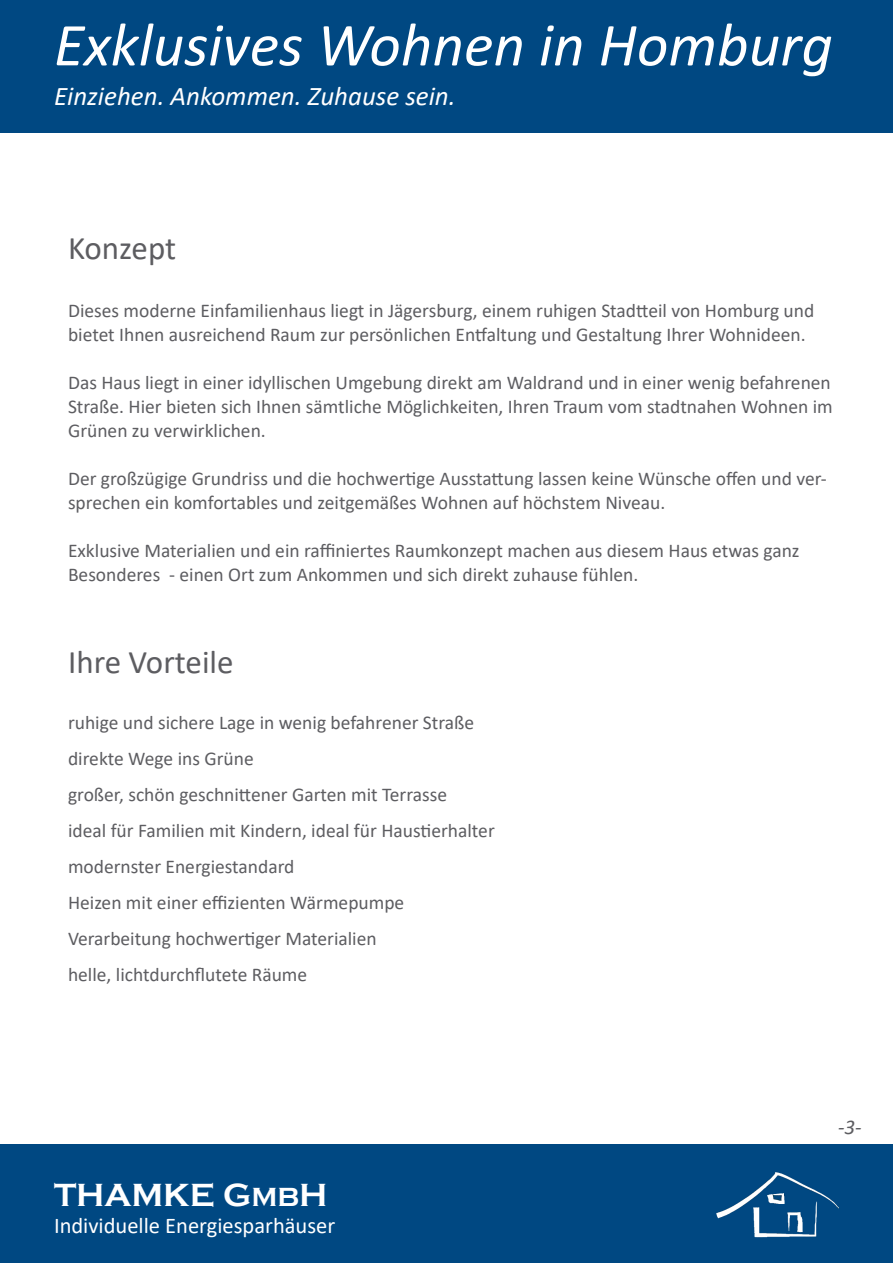
<style>
.page{position:relative;width:893px;height:1263px;background:#fff}
.page>*{position:absolute;margin:0;border:0;box-sizing:border-box;transform-origin:0 0}
.t1{font:italic 61.5px "Calibri";color:#fff}
.t2{font:33px "Calibri";color:#5d5d61}
.t3{font:700 33px "Copperplate Gothic";color:#fff}
.t4{font:italic 27px "Calibri";color:#fff}
.t5{font:22.5px "Calibri";color:#fff}
.t6{font:italic 21px "Calibri";color:#5d5d61}
.t7{font:19.5px/24px "Calibri";color:#5d5d61}
.s1{font-size:27px}
</style>
<div class="page">
<div style="left:0;top:0;width:893px;height:133px;background:#004882"></div>
<div style="left:0;top:1144px;width:893px;height:119px;background:#004882"></div>
<img style="left:716px;top:1172px;width:123px;height:66px">
<h1 class="t1" style="left:54px;top:2px;width:780px">Exklusives Wohnen in Homburg</h1>
<h3 class="t4" style="left:54px;top:77px;width:403px">Einziehen. Ankommen. Zuhause sein.</h3>
<p class="t2" style="left:68px;top:225px;width:110px">Konzept</p>
<p class="t7" style="left:68px;top:298px;width:748px">Dieses moderne Einfamilienhaus liegt in Jägersburg, einem ruhigen Stadtteil von Homburg und bietet Ihnen ausreichend Raum zur persönlichen Entfaltung und Gestaltung Ihrer Wohnideen.</p>
<p class="t7" style="left:68px;top:370px;width:766px;text-align:justify">Das Haus liegt in einer idyllischen Umgebung direkt am Waldrand und in einer wenig befahrenen Straße. Hier bieten sich Ihnen sämtliche Möglichkeiten, Ihren Traum vom stadtnahen Wohnen im Grünen zu verwirklichen.</p>
<p class="t7" style="left:68px;top:466px;width:760px">Der großzügige Grundriss und die hochwertige Ausstattung lassen keine Wünsche offen und ver&shy;sprechen ein komfortables und zeitgemäßes Wohnen auf höchstem Niveau.</p>
<p class="t7" style="left:68px;top:538px;width:733px">Exklusive Materialien und ein raffiniertes Raumkonzept machen aus diesem Haus etwas ganz</p>
<p class="t7" style="left:68px;top:562px;width:572px">Besonderes - einen Ort zum Ankommen und sich direkt zuhause fühlen.</p>
<p class="t2" style="left:68px;top:639px;width:167px">Ihre Vorteile</p>
<p class="t7" style="left:68px;top:710px;width:408px">ruhige und sichere Lage in wenig befahrener Straße</p>
<p class="t7" style="left:68px;top:746px;width:187px">direkte Wege ins Grüne</p>
<p class="t7" style="left:68px;top:782px;width:381px">großer, schön geschnittener Garten mit Terrasse</p>
<p class="t7" style="left:68px;top:818px;width:428px">ideal für Familien mit Kindern, ideal für Haustierhalter</p>
<p class="t7" style="left:68px;top:854px;width:228px">modernster Energiestandard</p>
<p class="t7" style="left:68px;top:890px;width:338px">Heizen mit einer effizienten Wärmepumpe</p>
<p class="t7" style="left:68px;top:926px;width:310px">Verarbeitung hochwertiger Materialien</p>
<p class="t7" style="left:68px;top:962px;width:241px">helle, lichtdurchflutete Räume</p>
<h2 class="t3" style="left:54px;top:1177px;width:275px">THAMKE G<span class="s1">MB</span>H</h2>
<p class="t5" style="left:54px;top:1210px;width:283px">Individuelle Energiesparhäuser</p>
<p class="t6" style="left:838px;top:1112px;width:25px">-3-</p>
</div>
